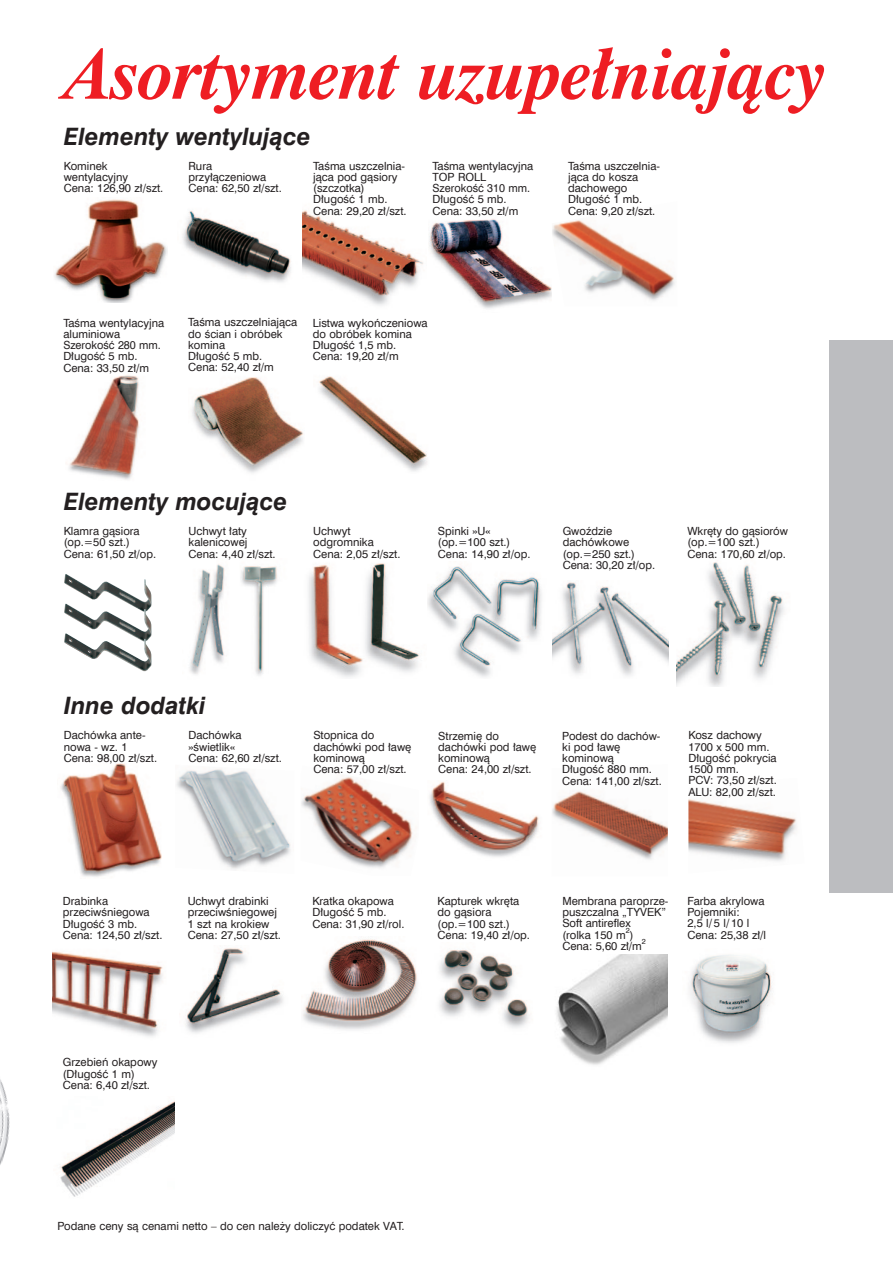
<style>
.page{position:relative;width:893px;height:1263px;background:#fff}
.page>*{position:absolute;margin:0;border:0;box-sizing:border-box;transform-origin:0 0}
.t1{font:italic 700 73.5px "Dutch 801 EU";color:#ee1d23}
.t2{font:italic 700 24px "Swis 721 EU";color:#231f20}
.t3{font:11.25px/11.2px "Swis 721 EU";color:#231f20}
.t4{font:7.35px "Swis 721 EU";color:#231f20}
</style>
<div class="page">
<img style="left:429px;top:219px;width:123px;height:90px">
<img style="left:0;top:1079px;width:10px;height:84px">
<div style="left:829px;top:340px;width:64px;height:553px;background:#bcbdc0"></div>
<img style="left:54px;top:199px;width:114px;height:104px">
<img style="left:182px;top:211px;width:109px;height:71px">
<img style="left:303px;top:210px;width:120px;height:96px">
<img style="left:552px;top:220px;width:123px;height:81px">
<img style="left:69px;top:375px;width:70px;height:105px">
<img style="left:64px;top:574px;width:88px;height:30px">
<img style="left:64px;top:604px;width:88px;height:29px">
<img style="left:64px;top:633px;width:88px;height:39px">
<img style="left:189px;top:564px;width:88px;height:112px">
<img style="left:308px;top:563px;width:112px;height:114px">
<img style="left:427px;top:566px;width:115px;height:111px">
<img style="left:552px;top:582px;width:116px;height:94px">
<img style="left:677px;top:562px;width:107px;height:124px">
<img style="left:192px;top:377px;width:112px;height:96px">
<img style="left:319px;top:376px;width:108px;height:96px">
<img style="left:60px;top:764px;width:102px;height:113px">
<img style="left:176px;top:769px;width:115px;height:101px">
<img style="left:301px;top:775px;width:112px;height:93px">
<img style="left:552px;top:791px;width:116px;height:69px">
<img style="left:688px;top:799px;width:109px;height:63px">
<img style="left:52px;top:951px;width:111px;height:86px">
<img style="left:185px;top:948px;width:98px;height:85px">
<img style="left:303px;top:939px;width:114px;height:91px">
<img style="left:556px;top:954px;width:112px;height:111px">
<img style="left:689px;top:955px;width:83px;height:88px">
<img style="left:439px;top:950px;width:91px;height:78px">
<img style="left:60px;top:1101px;width:114px;height:96px">
<img style="left:429px;top:781px;width:110px;height:76px">
<h1 class="t1" style="left:66px;top:28px;width:763px">Asortyment uzupełniający</h1>
<h2 class="t2" style="left:64px;top:121px;width:248px">Elementy wentylujące</h2>
<p class="t3" style="left:432px;top:160px;width:102px">Taśma wentylacyjna<br>TOP ROLL<br>Szerokość 310 mm.<br>Długość 5 mb.<br>Cena: 33,50 zł/m</p>
<p class="t3" style="left:64px;top:160px;width:101px">Kominek wentylacyjny<br>Cena: 126,90 zł/szt.</p>
<p class="t3" style="left:188px;top:160px;width:95px">Rura przyłączeniowa<br>Cena: 62,50 zł/szt.</p>
<p class="t3" style="left:313px;top:160px;width:95px">Taśma uszczelnia&shy;jąca pod gąsiory (szczotka)<br>Długość 1 mb.<br>Cena: 29,20 zł/szt.</p>
<p class="t3" style="left:568px;top:160px;width:93px">Taśma uszczelnia&shy;jąca do kosza dachowego<br>Długość 1 mb.<br>Cena: 9,20 zł/szt.</p>
<p class="t3" style="left:63px;top:317px;width:102px">Taśma wentylacyjna aluminiowa<br>Szerokość 280 mm.<br>Długość 5 mb.<br>Cena: 33,50 zł/m</p>
<p class="t3" style="left:188px;top:317px;width:111px">Taśma uszczelniająca do ścian i obróbek komina<br>Długość 5 mb.<br>Cena: 52,40 zł/m</p>
<p class="t3" style="left:313px;top:317px;width:116px">Listwa wykończeniowa do obróbek komina<br>Długość 1,5 mb.<br>Cena: 19,20 zł/m</p>
<h2 class="t2" style="left:64px;top:486px;width:225px">Elementy mocujące</h2>
<p class="t3" style="left:64px;top:526px;width:94px">Klamra gąsiora (op.=50 szt.)<br>Cena: 61,50 zł/op.</p>
<p class="t3" style="left:188px;top:526px;width:89px">Uchwyt łaty kalenicowej<br>Cena: 4,40 zł/szt.</p>
<p class="t3" style="left:313px;top:526px;width:89px">Uchwyt odgromnika<br>Cena: 2,05 zł/szt.</p>
<p class="t3" style="left:438px;top:526px;width:94px">Spinki »U« (op.=100 szt.)<br>Cena: 14,90 zł/op.</p>
<p class="t3" style="left:563px;top:526px;width:94px">Gwoździe dachówkowe (op.=250 szt.)<br>Cena: 30,20 zł/op.</p>
<p class="t3" style="left:687px;top:526px;width:102px">Wkręty do gąsiorów (op.=100 szt.)<br>Cena: 170,60 zł/op.</p>
<h2 class="t2" style="left:64px;top:690px;width:143px">Inne dodatki</h2>
<p class="t3" style="left:64px;top:730px;width:95px">Dachówka ante&shy;nowa - wz. 1<br>Cena: 98,00 zł/szt.</p>
<p class="t3" style="left:189px;top:730px;width:95px">Dachówka »świetlik«<br>Cena: 62,60 zł/szt.</p>
<p class="t3" style="left:313px;top:730px;width:100px">Stopnica do dachówki pod ławę kominową<br>Cena: 57,00 zł/szt.</p>
<p class="t3" style="left:562px;top:730px;width:101px">Podest do dachów&shy;ki pod ławę kominową<br>Długość 880 mm.<br>Cena: 141,00 zł/szt.</p>
<p class="t3" style="left:688px;top:730px;width:90px">Kosz dachowy<br>1700 x 500 mm.<br>Długość pokrycia<br>1500 mm.<br>PCV: 73,50 zł/szt.<br>ALU: 82,00 zł/szt.</p>
<p class="t3" style="left:438px;top:730px;width:100px">Strzemię do dachówki pod ławę kominową<br>Cena: 24,00 zł/szt.</p>
<p class="t3" style="left:63px;top:896px;width:101px">Drabinka przeciwśniegowa<br>Długość 3 mb.<br>Cena: 124,50 zł/szt.</p>
<p class="t3" style="left:188px;top:896px;width:95px">Uchwyt drabinki przeciwśniegowej<br>1 szt na krokiew<br>Cena: 27,50 zł/szt.</p>
<p class="t3" style="left:312px;top:896px;width:94px">Kratka okapowa<br>Długość 5 mb.<br>Cena: 31,90 zł/rol.</p>
<p class="t3" style="left:438px;top:896px;width:94px">Kapturek wkręta do gąsiora (op.=100 szt.)<br>Cena: 19,40 zł/op.</p>
<p class="t3" style="left:562px;top:896px;width:107px">Membrana paroprze&shy;puszczalna „TYVEK”<br>Soft antireflex<br>(rolka 150 m )</p>
<p class="t4" style="left:626px;top:926px;width:6px">2</p>
<p class="t3" style="left:562px;top:941px;width:81px">Cena: 5,60 zł/m</p>
<p class="t4" style="left:642px;top:937px;width:6px">2</p>
<p class="t3" style="left:687px;top:896px;width:80px">Farba akrylowa<br>Pojemniki:<br>2,5 l/ 5 l/ 10 l<br>Cena: 25,38 zł/l</p>
<p class="t3" style="left:63px;top:1057px;width:96px">Grzebień okapowy (Długość 1 m)<br>Cena: 6,40 zł/szt.</p>
<p class="t3" style="left:57px;top:1221px;width:349px">Podane ceny są cenami netto – do cen należy doliczyć podatek VAT.</p>
</div>
